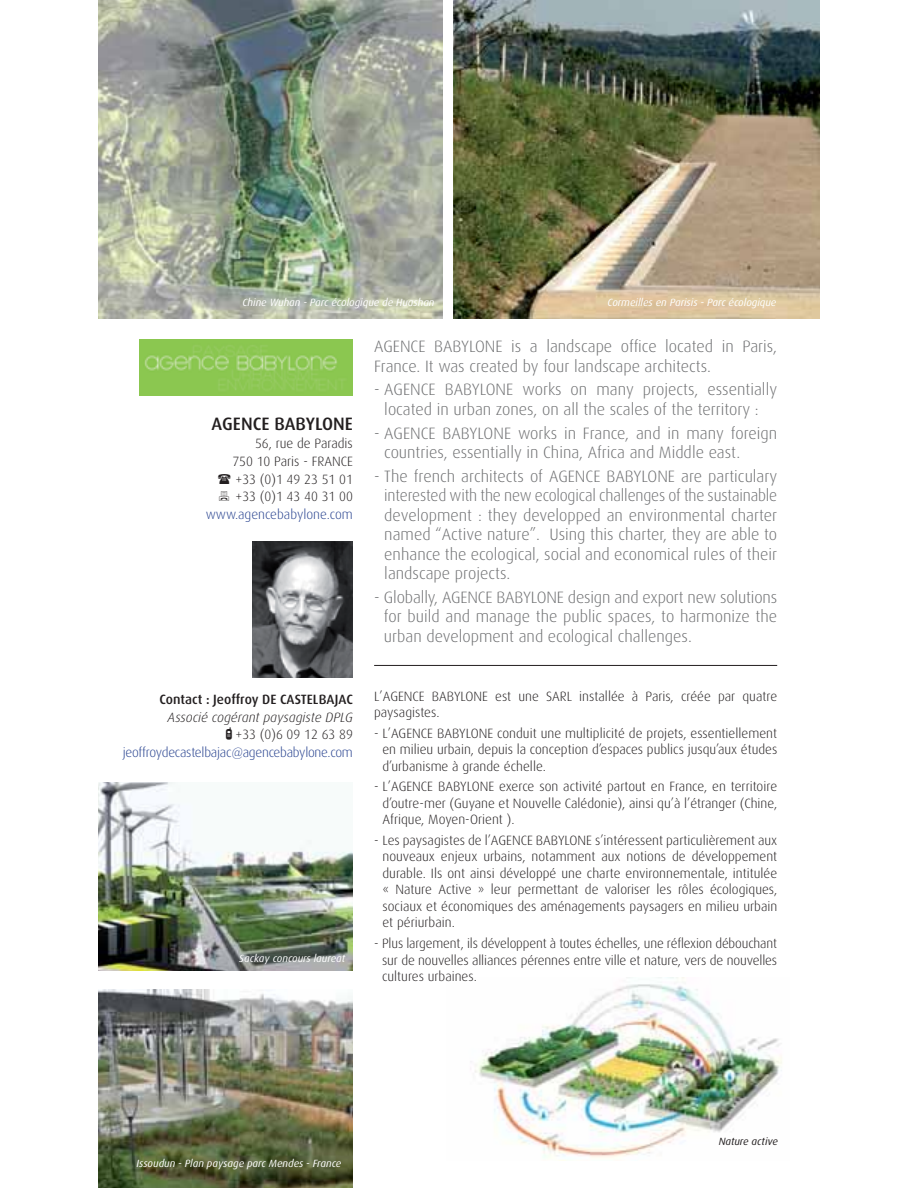
<style>
.page{position:relative;width:918px;height:1188px;background:#fff}
.page>*{position:absolute;margin:0;border:0;box-sizing:border-box;transform-origin:0 0}
.t1{font:500 18px "Dax";color:#231f20}
.t2{font:300 16.5px/19.5px "Dax";color:#6d6e70}
.t3{font:300 13.5px/16.5px "Dax";color:#231f20;text-align:justify}
.t4{font:300 13.5px/18px "Dax";letter-spacing:-.02em;color:#25408e;text-align:right}
.t5{font:500 13.5px "Dax";color:#231f20}
.t6{font:300 13.5px "Dax";color:#25408e}
.t7{font:italic 10.5px "Dax";color:#fff}
.t8{font:italic 10.5px "Dax";color:#231f20}
.s1{font-style:italic;color:#231f20}
.s2{font-family:"Cellpic";font-weight:400;color:#231f20}
.s3{color:#231f20}
</style>
<div class="page">
<img style="left:470px;top:978px;width:312px;height:183px">
<img style="left:98px;top:782px;width:255px;height:188px">
<img style="left:98px;top:990px;width:255px;height:198px">
<img style="left:253px;top:542px;width:100px;height:136px">
<img style="left:139px;top:339px;width:214px;height:57px">
<hr style="left:374px;top:665px;width:403px;height:1px;background:#231f20">
<img style="left:98px;top:0;width:344px;height:318px">
<img style="left:453px;top:0;width:367px;height:318px">
<p class="t7" style="left:243px;top:298px;width:193px">Chine Wuhan - Parc écologique de Huashan</p>
<p class="t7" style="left:608px;top:298px;width:170px">Cormeilles en Parisis - Parc écologique</p>
<h1 class="t1" style="left:212px;top:416px;width:143px">AGENCE BABYLONE</h1>
<p class="t3" style="left:232px;top:435px;width:122px;line-height:18px;text-indent:23px">56, rue de Paradis 750 10 Paris - FRANCE +33 (0)1 49 23 51 01 +33 (0)1 43 40 31 00</p>
<p class="t6" style="left:206px;top:509px;width:149px">www.agencebabylone.com</p>
<p class="t5" style="left:160px;top:693px;width:195px">Contact : Jeoffroy DE CASTELBAJAC</p>
<p class="t4" style="left:123px;top:709px;width:232px"><span class="s1">Associé cogérant paysagiste DPLG<br></span><span class="s2">B</span> <span class="s3">+33 (0)6 09 12 63 89 </span>jeoffroydecastelbajac@agencebabylone.com</p>
<p class="t7" style="left:239px;top:953px;width:107px">Sackay concours laureat</p>
<p class="t2" style="left:374px;top:338px;width:405px">AGENCE BABYLONE is a landscape office located in Paris,<br>France. It was created by four landscape architects.</p>
<p class="t2" style="left:374px;top:381px;width:405px;text-align:center">- AGENCE BABYLONE works on many projects, essentially located in urban zones, on all the scales of the territory :</p>
<p class="t2" style="left:384px;top:424px;width:394px;text-indent:-10px">- AGENCE BABYLONE works in France, and in many foreign countries, essentially in China, Africa and Middle east.</p>
<p class="t2" style="left:384px;top:468px;width:394px;text-align:justify;text-indent:-10px">- The french architects of AGENCE BABYLONE are particulary interested with the new ecological challenges of the sustainable development : they developped an environmental charter named “Active nature”. Using this charter, they are able to enhance the ecological, social and economical rules of their landscape projects.</p>
<p class="t2" style="left:384px;top:589px;width:395px;text-align:justify;text-indent:-10px">- Globally, AGENCE BABYLONE design and export new solutions for build and manage the public spaces, to harmonize the urban development and ecological challenges.</p>
<p class="t3" style="left:374px;top:689px;width:405px">L’AGENCE BABYLONE est une SARL installée à Paris, créée par quatre paysagistes.</p>
<p class="t3" style="left:382px;top:726px;width:396px;text-indent:-8px">- L’AGENCE BABYLONE conduit une multiplicité de projets, essentiellement en milieu urbain, depuis la conception d’espaces publics jusqu’aux études d’urbanisme à grande échelle.</p>
<p class="t3" style="left:382px;top:780px;width:396px;text-indent:-8px">- L’AGENCE BABYLONE exerce son activité partout en France, en territoire d’outre-mer (Guyane et Nouvelle Calédonie), ainsi qu’à l’étranger (Chine, Afrique, Moyen-Orient ).</p>
<p class="t3" style="left:382px;top:833px;width:396px;text-indent:-8px">- Les paysagistes de l’AGENCE BABYLONE s’intéressent particulièrement aux nouveaux enjeux urbains, notamment aux notions de développement durable. Ils ont ainsi développé une charte environnementale, intitulée « Nature Active » leur permettant de valoriser les rôles écologiques, sociaux et économiques des aménagements paysagers en milieu urbain et périurbain.</p>
<p class="t3" style="left:382px;top:936px;width:397px;text-indent:-8px">- Plus largement, ils développent à toutes échelles, une réflexion débouchant sur de nouvelles alliances pérennes entre ville et nature, vers de nouvelles cultures urbaines.</p>
<p class="t7" style="left:137px;top:1159px;width:206px">Issoudun - Plan paysage parc Mendes - France</p>
<p class="t8" style="left:719px;top:1137px;width:61px">Nature active</p>
</div>
